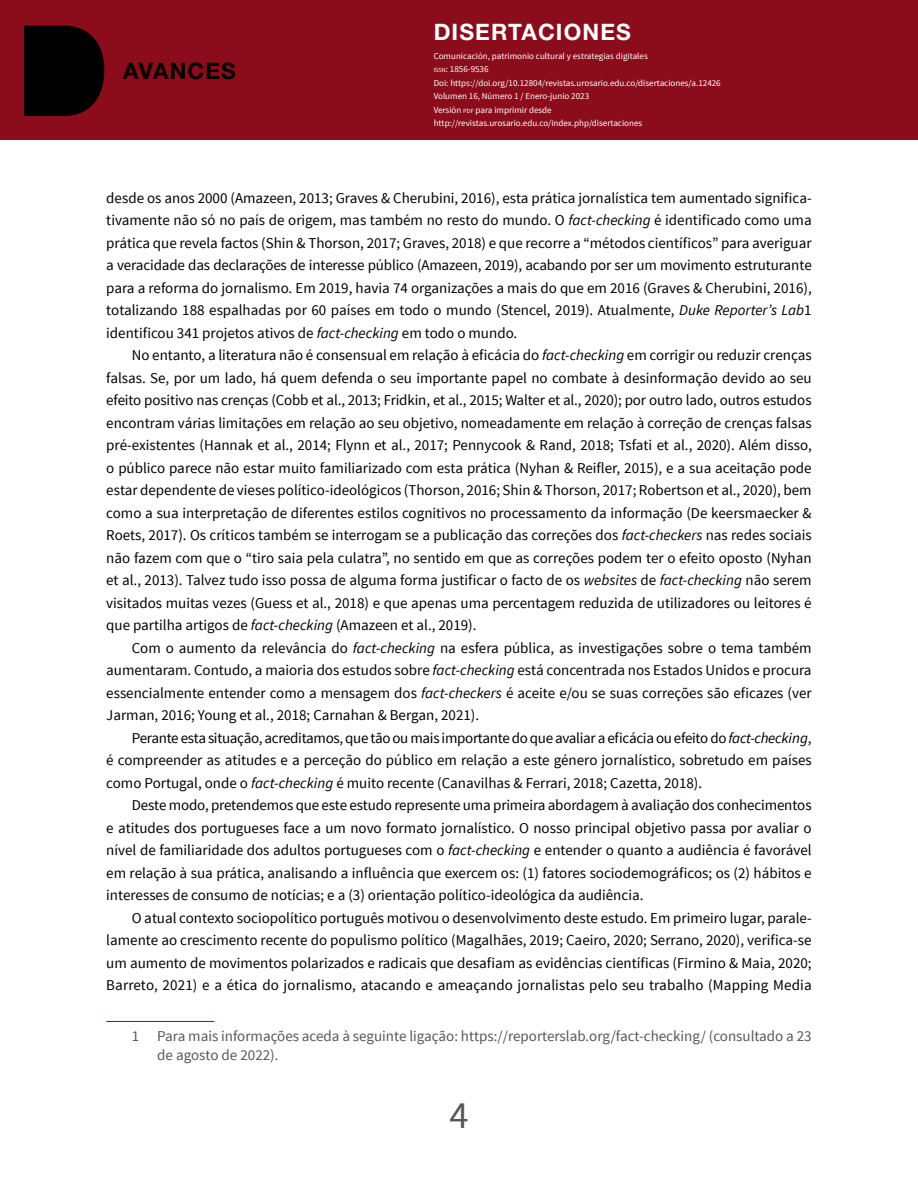
<style>
.page{position:relative;width:918px;height:1188px;background:#fff}
.page>*{position:absolute;margin:0;border:0;box-sizing:border-box;transform-origin:0 0}
.t1{font:38.4px "Source Sans Pro";color:#575756}
.t2{font:700 22.65px "Helvetica Neue LT Std";letter-spacing:.05em;color:#fff}
.t3{font:700 22.65px "Helvetica Neue LT Std";letter-spacing:.05em;color:#000}
.t4{font:15px/22.5px "Source Sans Pro";color:#000;text-align:justify}
.t5{font:15px/19.5px "Source Sans Pro";color:#575756}
.t6{font:9px/13.5px "Source Sans Pro";color:#fff}
.s1{font-size:6.3px}
.s2{font-style:italic}
</style>
<div class="page">
<div style="left:0;top:0;width:918px;height:139px;background:#8b0d1b"></div>
<svg style="left:24px;top:26px;width:80px;height:90px"></svg>
<hr style="left:106px;top:1021px;width:108px;height:1px;background:#8b0d1b">
<h2 class="t3" style="left:123px;top:57px;width:114px">AVANCES</h2>
<h2 class="t2" style="left:434px;top:18px;width:199px">DISERTACIONES</h2>
<p class="t6" style="left:434px;top:49px;width:289px">Comunicación, patrimonio cultural y estrategias digitales<br><span class="s1">ISSN</span>: 1856-9536<br>Doi: https://doi.org/10.12804/revistas.urosario.edu.co/disertaciones/a.12426<br>Volumen 16, Número 1 / Enero-junio 2023<br>Versión <span class="s1">PDF</span> para imprimir desde http://revistas.urosario.edu.co/index.php/disertaciones</p>
<p class="t4" style="left:106px;top:187px;width:707px">desde os anos 2000 (Amazeen, 2013; Graves &amp; Cherubini, 2016), esta prática jornalística tem aumentado significa&shy;tivamente não só no país de origem, mas também no resto do mundo. O <span class="s2">fact-checking</span> é identificado como uma prática que revela factos (Shin &amp; Thorson, 2017; Graves, 2018) e que recorre a “métodos científicos” para averiguar a veracidade das declarações de interesse público (Amazeen, 2019), acabando por ser um movimento estruturante para a reforma do jornalismo. Em 2019, havia 74 organizações a mais do que em 2016 (Graves &amp; Cherubini, 2016), totalizando 188 espalhadas por 60 países em todo o mundo (Stencel, 2019). Atualmente, <span class="s2">Duke Reporter’s Lab</span>1 identificou 341 projetos ativos de <span class="s2">fact-checking</span> em todo o mundo.</p>
<p class="t4" style="left:106px;top:344px;width:707px;text-indent:26px">No entanto, a literatura não é consensual em relação à eficácia do <span class="s2">fact-checking</span> em corrigir ou reduzir crenças falsas. Se, por um lado, há quem defenda o seu importante papel no combate à desinformação devido ao seu efeito positivo nas crenças (Cobb et al., 2013; Fridkin, et al., 2015; Walter et al., 2020); por outro lado, outros estudos encontram várias limitações em relação ao seu objetivo, nomeadamente em relação à correção de crenças falsas pré-existentes (Hannak et al., 2014; Flynn et al., 2017; Pennycook &amp; Rand, 2018; Tsfati et al., 2020). Além disso, o público parece não estar muito familiarizado com esta prática (Nyhan &amp; Reifler, 2015), e a sua aceitação pode estar dependente de vieses político-ideológicos (Thorson, 2016; Shin &amp; Thorson, 2017; Robertson et al., 2020), bem como a sua interpretação de diferentes estilos cognitivos no processamento da informação (De keersmaecker &amp; Roets, 2017). Os críticos também se interrogam se a publicação das correções dos <span class="s2">fact-checkers</span> nas redes sociais não fazem com que o “tiro saia pela culatra”, no sentido em que as correções podem ter o efeito oposto (Nyhan et al., 2013). Talvez tudo isso possa de alguma forma justificar o facto de os <span class="s2">websites</span> de <span class="s2">fact-checking</span> não serem visitados muitas vezes (Guess et al., 2018) e que apenas uma percentagem reduzida de utilizadores ou leitores é que partilha artigos de <span class="s2">fact-checking</span> (Amazeen et al., 2019).</p>
<p class="t4" style="left:106px;top:637px;width:707px;text-indent:26px">Com o aumento da relevância do <span class="s2">fact-checking</span> na esfera pública, as investigações sobre o tema também aumentaram. Contudo, a maioria dos estudos sobre <span class="s2">fact-checking</span> está concentrada nos Estados Unidos e procura essencialmente entender como a mensagem dos <span class="s2">fact-checkers</span> é aceite e/ou se suas correções são eficazes (ver Jarman, 2016; Young et al., 2018; Carnahan &amp; Bergan, 2021).</p>
<p class="t4" style="left:106px;top:727px;width:707px;text-indent:26px">Perante esta situação, acreditamos, que tão ou mais importante do que avaliar a eficácia ou efeito do <span class="s2">fact-checking</span>, é compreender as atitudes e a perceção do público em relação a este género jornalístico, sobretudo em países como Portugal, onde o <span class="s2">fact-checking</span> é muito recente (Canavilhas &amp; Ferrari, 2018; Cazetta, 2018).</p>
<p class="t4" style="left:106px;top:794px;width:707px;text-indent:26px">Deste modo, pretendemos que este estudo represente uma primeira abordagem à avaliação dos conhecimentos e atitudes dos portugueses face a um novo formato jornalístico. O nosso principal objetivo passa por avaliar o nível de familiaridade dos adultos portugueses com o <span class="s2">fact-checking</span> e entender o quanto a audiência é favorável em relação à sua prática, analisando a influência que exercem os: (1) fatores sociodemográficos; os (2) hábitos e interesses de consumo de notícias; e a (3) orientação político-ideológica da audiência.</p>
<p class="t4" style="left:106px;top:907px;width:707px;text-indent:26px">O atual contexto sociopolítico português motivou o desenvolvimento deste estudo. Em primeiro lugar, parale&shy;lamente ao crescimento recente do populismo político (Magalhães, 2019; Caeiro, 2020; Serrano, 2020), verifica-se um aumento de movimentos polarizados e radicais que desafiam as evidências científicas (Firmino &amp; Maia, 2020; Barreto, 2021) e a ética do jornalismo, atacando e ameaçando jornalistas pelo seu trabalho (Mapping Media</p>
<p class="t5" style="left:157px;top:1026px;width:656px;text-indent:-26px">1 Para mais informações aceda à seguinte ligação: https://reporterslab.org/fact-checking/ (consultado a 23 de agosto de 2022).</p>
<h1 class="t1" style="left:449px;top:1092px;width:21px">4</h1>
</div>
